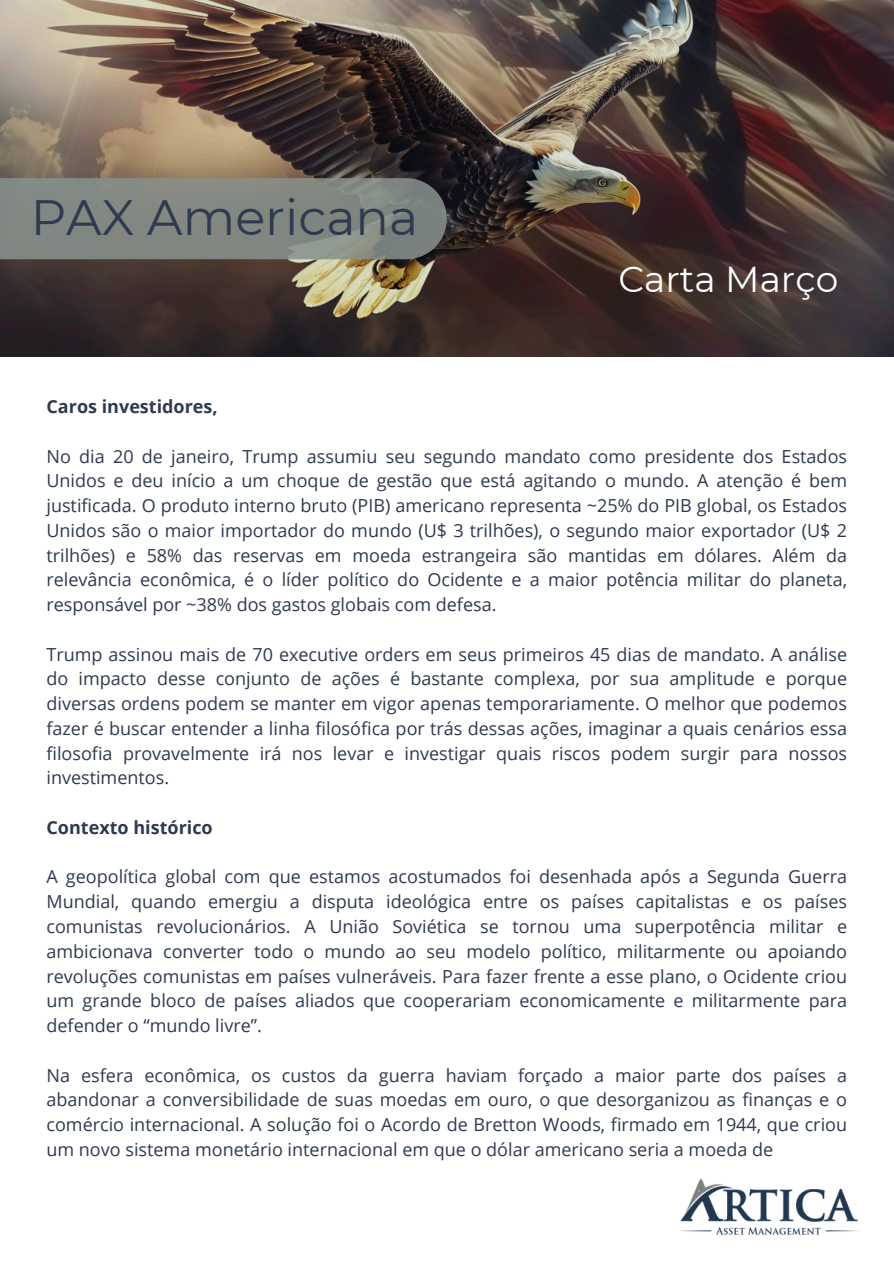
<style>
.page{position:relative;width:894px;height:1264px;background:#fff}
.page>*{position:absolute;margin:0;border:0;box-sizing:border-box;transform-origin:0 0}
.t1{font:49.5px "Montserrat";color:#2e3a4f}
.t2{font:36px "Montserrat";color:#fff}
.t3{font:18px/24.8px "Open Sans";color:#2e3a4f;text-align:justify}
.t4{font:700 18px "Open Sans";color:#2e3a4f}
</style>
<div class="page">
<img style="left:0;top:0;width:893px;height:357px">
<svg style="left:0;top:178px;width:446px;height:81px;background:#80857f"></svg>
<img style="left:679px;top:1178px;width:181px;height:57px">
<h3 class="t1" style="left:31px;top:187px;width:389px">PAX Americana</h3>
<p class="t2" style="left:618px;top:257px;width:221px">Carta Março</p>
<p class="t4" style="left:46px;top:394px;width:173px">Caros investidores,</p>
<p class="t3" style="left:46px;top:443px;width:802px">No dia 20 de janeiro, Trump assumiu seu segundo mandato como presidente dos Estados Unidos e deu início a um choque de gestão que está agitando o mundo. A atenção é bem justificada. O produto interno bruto (PIB) americano representa ~25% do PIB global, os Estados Unidos são o maior importador do mundo (U$ 3 trilhões), o segundo maior exportador (U$ 2 trilhões) e 58% das reservas em moeda estrangeira são mantidas em dólares. Além da relevância econômica, é o líder político do Ocidente e a maior potência militar do planeta, responsável por ~38% dos gastos globais com defesa.</p>
<h1 class="t3" style="left:46px;top:641px;width:802px">Trump assinou mais de 70 executive orders em seus primeiros 45 dias de mandato. A análise do impacto desse conjunto de ações é bastante complexa, por sua amplitude e porque diversas ordens podem se manter em vigor apenas temporariamente. O melhor que podemos fazer é buscar entender a linha filosófica por trás dessas ações, imaginar a quais cenários essa filosofia provavelmente irá nos levar e investigar quais riscos podem surgir para nossos investimentos.</h1>
<h2 class="t4" style="left:46px;top:814px;width:168px">Contexto histórico</h2>
<h3 class="t3" style="left:46px;top:864px;width:802px">A geopolítica global com que estamos acostumados foi desenhada após a Segunda Guerra Mundial, quando emergiu a disputa ideológica entre os países capitalistas e os países comunistas revolucionários. A União Soviética se tornou uma superpotência militar e ambicionava converter todo o mundo ao seu modelo político, militarmente ou apoiando revoluções comunistas em países vulneráveis. Para fazer frente a esse plano, o Ocidente criou um grande bloco de países aliados que cooperariam economicamente e militarmente para defender o “mundo livre”.</h3>
<p class="t3" style="left:46px;top:1062px;width:802px">Na esfera econômica, os custos da guerra haviam forçado a maior parte dos países a abandonar a conversibilidade de suas moedas em ouro, o que desorganizou as finanças e o comércio internacional. A solução foi o Acordo de Bretton Woods, firmado em 1944, que criou um novo sistema monetário internacional em que o dólar americano seria a moeda de</p>
</div>
